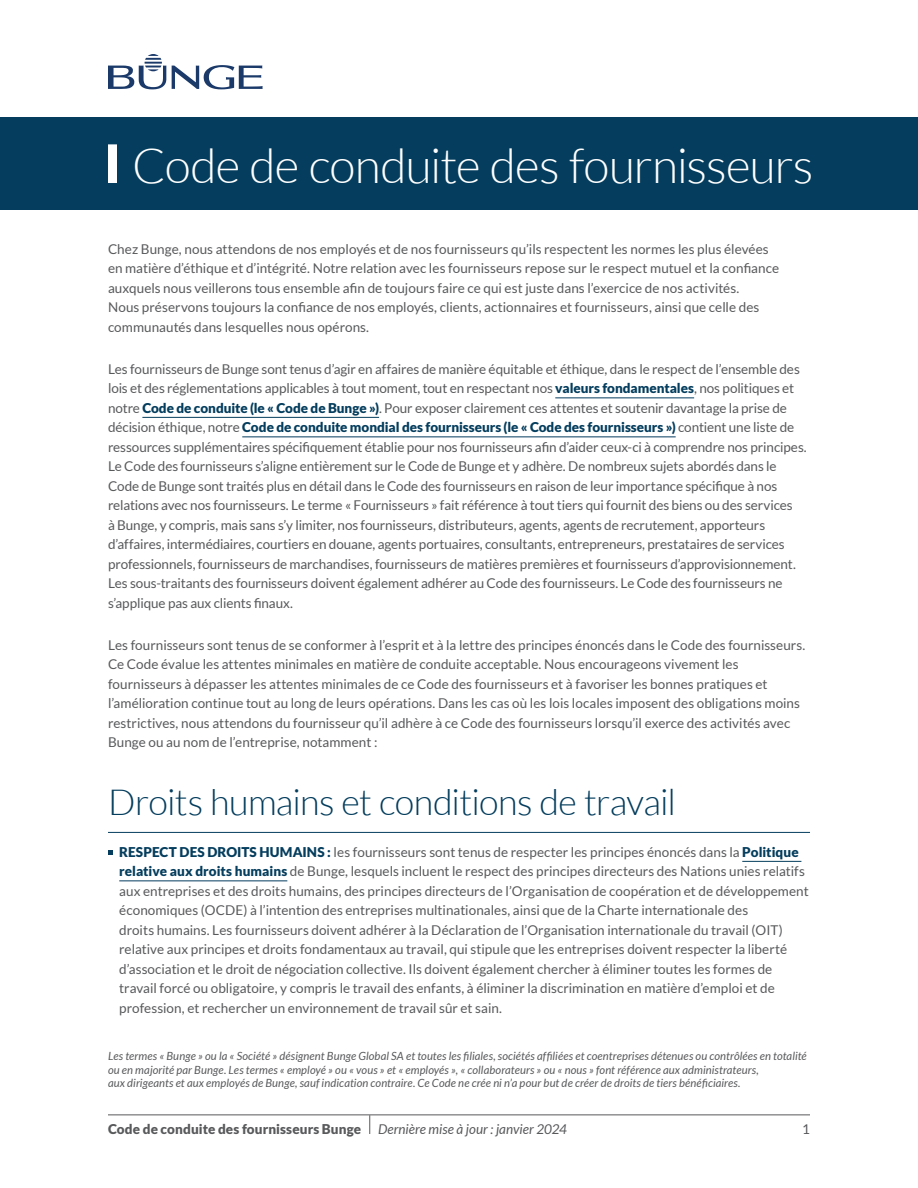
<style>
.page{position:relative;width:918px;height:1188px;background:#fff}
.page>*{position:absolute;margin:0;border:0;box-sizing:border-box;transform-origin:0 0}
.t1{font:300 48px "Lato";letter-spacing:-.02em;color:#fff}
.t2{font:300 36px "Lato";letter-spacing:-.02em;color:#043d5d}
.t3{font:13.5px/19.5px "Lato";color:#58595b}
.t4{font:900 13.5px "Lato";letter-spacing:.01em;color:#58595b}
.t5{font:italic 11.25px/13.5px "Lato";letter-spacing:.01em;color:#58595b}
.s1{font-weight:900;color:#043d5d}
.s2{font-weight:400;font-style:italic}
</style>
<div class="page">
<hr style="left:108px;top:1115px;width:702px;height:1px;background:#58595b">
<svg style="left:369px;top:1115px;width:1px;height:19px"></svg>
<hr style="left:555px;top:398px;width:139px;height:1px;background:#043d5d">
<hr style="left:142px;top:417px;width:237px;height:1px;background:#043d5d">
<hr style="left:242px;top:437px;width:434px;height:1px;background:#043d5d">
<hr style="left:108px;top:832px;width:702px;height:1px;background:#043d5d">
<hr style="left:742px;top:861px;width:59px;height:1px;background:#043d5d">
<hr style="left:119px;top:881px;width:168px;height:1px;background:#043d5d">
<svg style="left:108px;top:850px;width:4px;height:5px"></svg>
<svg style="left:172px;top:65px;width:91px;height:24px"></svg>
<svg style="left:108px;top:54px;width:58px;height:35px"></svg>
<div style="left:0;top:117px;width:918px;height:93px;background:#043d5d"></div>
<div style="left:108px;top:144px;width:9px;height:39px;background:#fff"></div>
<h1 class="t1" style="left:132px;top:140px;width:683px">Code de conduite des fournisseurs</h1>
<p class="t3" style="left:108px;top:239px;width:673px">Chez Bunge, nous attendons de nos employés et de nos fournisseurs qu’ils respectent les normes les plus élevées en matière d’éthique et d’intégrité. Notre relation avec les fournisseurs repose sur le respect mutuel et la confiance auxquels nous veillerons tous ensemble afin de toujours faire ce qui est juste dans l’exercice de nos activités.<br>Nous préservons toujours la confiance de nos employés, clients, actionnaires et fournisseurs, ainsi que celle des communautés dans lesquelles nous opérons.</p>
<p class="t3" style="left:108px;top:359px;width:700px">Les fournisseurs de Bunge sont tenus d’agir en affaires de manière équitable et éthique, dans le respect de l’ensemble des lois et des réglementations applicables à tout moment, tout en respectant nos <span class="s1">valeurs fondamentales</span>, nos politiques et notre <span class="s1">Code de conduite (le « Code de Bunge »)</span>. Pour exposer clairement ces attentes et soutenir davantage la prise de décision éthique, notre <span class="s1">Code de conduite mondial des fournisseurs (le « Code des fournisseurs »)</span> contient une liste de ressources supplémentaires spécifiquement établie pour nos fournisseurs afin d’aider ceux-ci à comprendre nos principes.<br>Le Code des fournisseurs s’aligne entièrement sur le Code de Bunge et y adhère. De nombreux sujets abordés dans le Code de Bunge sont traités plus en détail dans le Code des fournisseurs en raison de leur importance spécifique à nos relations avec nos fournisseurs. Le terme « Fournisseurs » fait référence à tout tiers qui fournit des biens ou des services<br>à Bunge, y compris, mais sans s’y limiter, nos fournisseurs, distributeurs, agents, agents de recrutement, apporteurs d’affaires, intermédiaires, courtiers en douane, agents portuaires, consultants, entrepreneurs, prestataires de services professionnels, fournisseurs de marchandises, fournisseurs de matières premières et fournisseurs d’approvisionnement.<br>Les sous-traitants des fournisseurs doivent également adhérer au Code des fournisseurs. Le Code des fournisseurs ne s’applique pas aux clients finaux.</p>
<p class="t3" style="left:108px;top:635px;width:699px">Les fournisseurs sont tenus de se conformer à l’esprit et à la lettre des principes énoncés dans le Code des fournisseurs.<br>Ce Code évalue les attentes minimales en matière de conduite acceptable. Nous encourageons vivement les fournisseurs à dépasser les attentes minimales de ce Code des fournisseurs et à favoriser les bonnes pratiques et l’amélioration continue tout au long de leurs opérations. Dans les cas où les lois locales imposent des obligations moins restrictives, nous attendons du fournisseur qu’il adhère à ce Code des fournisseurs lorsqu’il exerce des activités avec Bunge ou au nom de l’entreprise, notamment :</p>
<h2 class="t2" style="left:108px;top:783px;width:569px">Droits humains et conditions de travail</h2>
<p class="t3" style="left:119px;top:842px;width:691px"><span class="s1">RESPECT DES DROITS HUMAINS :</span> les fournisseurs sont tenus de respecter les principes énoncés dans la <span class="s1">Politique relative aux droits humains</span> de Bunge, lesquels incluent le respect des principes directeurs des Nations unies relatifs aux entreprises et des droits humains, des principes directeurs de l’Organisation de coopération et de développement économiques (OCDE) à l’intention des entreprises multinationales, ainsi que de la Charte internationale des<br>droits humains. Les fournisseurs doivent adhérer à la Déclaration de l’Organisation internationale du travail (OIT) relative aux principes et droits fondamentaux au travail, qui stipule que les entreprises doivent respecter la liberté d’association et le droit de négociation collective. Ils doivent également chercher à éliminer toutes les formes de travail forcé ou obligatoire, y compris le travail des enfants, à éliminer la discrimination en matière d’emploi et de profession, et rechercher un environnement de travail sûr et sain.</p>
<p class="t5" style="left:108px;top:1050px;width:700px">Les termes « Bunge » ou la « Société » désignent Bunge Global SA et toutes les filiales, sociétés affiliées et coentreprises détenues ou contrôlées en totalité ou en majorité par Bunge. Les termes « employé » ou « vous » et « employés », « collaborateurs » ou « nous » font référence aux administrateurs,<br>aux dirigeants et aux employés de Bunge, sauf indication contraire. Ce Code ne crée ni n’a pour but de créer de droits de tiers bénéficiaires.</p>
<p class="t4" style="left:108px;top:1121px;width:460px">Code de conduite des fournisseurs Bunge <span class="s2">Dernière mise à jour : janvier 2024</span></p>
<p class="t3" style="left:802px;top:1120px;width:9px">1</p>
</div>
